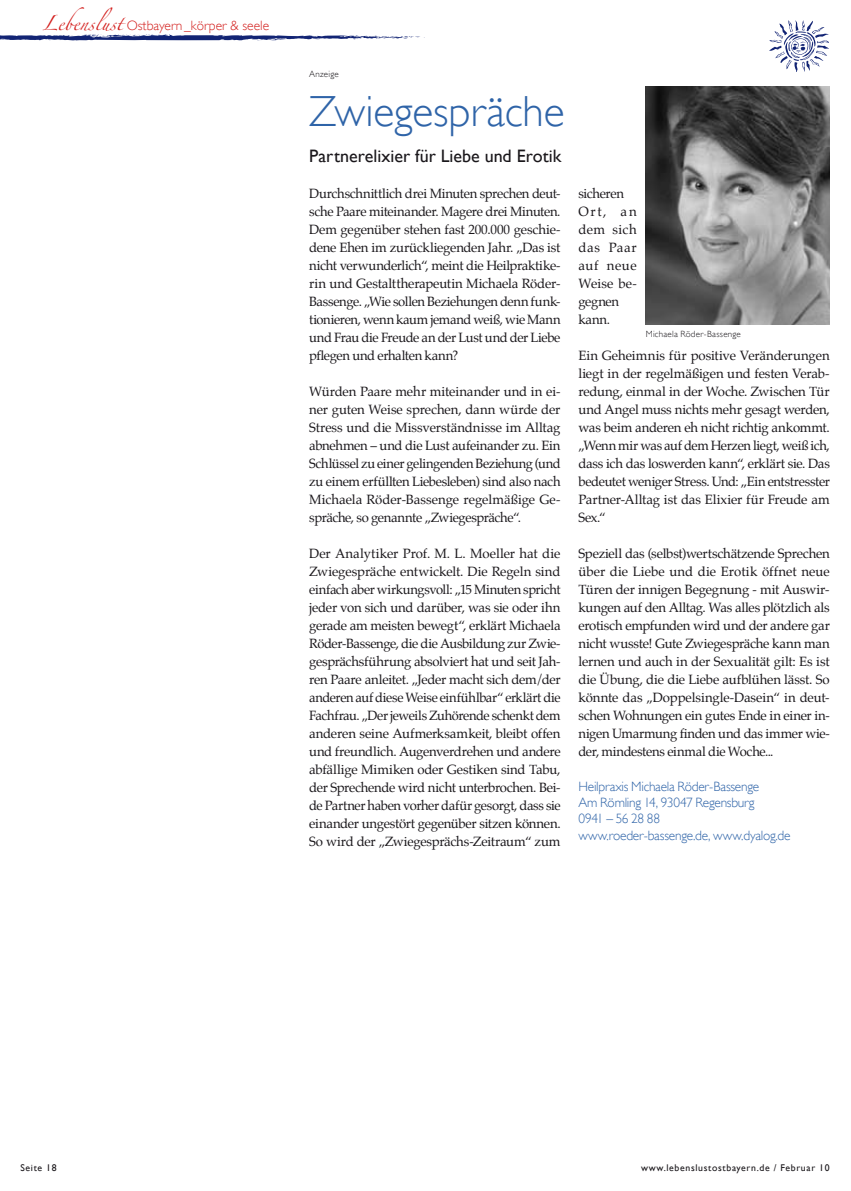
<style>
.page{position:relative;width:851px;height:1191px;background:#fff}
.page>*{position:absolute;margin:0;border:0;box-sizing:border-box;transform-origin:0 0}
.t1{font:300 43.5px "Gill Sans";color:#2f64a8}
.t2{font:18px "Gill Sans";color:#1a171b}
.t3{font:300 13.5px/16.4px "Gill Sans";letter-spacing:-.02em;color:#2f64a8}
.t4{font:300 13.5px "Gill Sans";color:#d31f1d}
.t5{font:13.2px/18px "Palatino";letter-spacing:-.02em;color:#1a171b;text-align:justify}
.t6{font:13.2px/18px "Palatino";letter-spacing:.015em;color:#1a171b}
.t7{font:9.75px "Gill Sans";letter-spacing:.07em;color:#1a171b}
.t8{font:300 9px "Gill Sans";letter-spacing:.025em;color:#1a171b}
.s1{font-family:"Zapfino";font-weight:400}
</style>
<div class="page">
<svg style="left:0;top:34px;width:425px;height:7px"></svg>
<svg style="left:769px;top:20px;width:60px;height:52px"></svg>
<img style="left:645px;top:87px;width:184px;height:237px">
<p class="t4" style="left:43px;top:18px;width:228px"><span class="s1">Lebenslust</span> Ostbayern_körper &amp; seele</p>
<p class="t8" style="left:309px;top:69px;width:31px">Anzeige</p>
<h1 class="t1" style="left:309px;top:87px;width:257px">Zwiegespräche</h1>
<h2 class="t2" style="left:309px;top:145px;width:254px">Partnerelixier für Liebe und Erotik</h2>
<p class="t5" style="left:309px;top:184px;width:253px">Durchschnittlich drei Minuten sprechen deut&shy;sche Paare miteinander. Magere drei Minuten.<br>Dem gegenüber stehen fast 200.000 geschie&shy;dene Ehen im zurückliegenden Jahr. „Das ist nicht verwunderlich“, meint die Heilpraktike&shy;rin und Gestalttherapeutin Michaela Röder-Bassenge. „Wie sollen Beziehungen denn funk&shy;tionieren, wenn kaum jemand weiß, wie Mann und Frau die Freude an der Lust und der Liebe pflegen und erhalten kann?</p>
<p class="t5" style="left:309px;top:382px;width:253px">Würden Paare mehr miteinander und in ei&shy;ner guten Weise sprechen, dann würde der Stress und die Missverständnisse im Alltag abnehmen – und die Lust aufeinander zu. Ein Schlüssel zu einer gelingenden Beziehung (und zu einem erfüllten Liebesleben) sind also nach Michaela Röder-Bassenge regelmäßige Ge&shy;spräche, so genannte „Zwiegespräche“.</p>
<p class="t5" style="left:309px;top:544px;width:253px">Der Analytiker Prof. M. L. Moeller hat die Zwiegespräche entwickelt. Die Regeln sind einfach aber wirkungsvoll: „15 Minuten spricht jeder von sich und darüber, was sie oder ihn gerade am meisten bewegt“, erklärt Michaela Röder-Bassenge, die die Ausbildung zur Zwie&shy;gesprächsführung absolviert hat und seit Jah&shy;ren Paare anleitet. „Jeder macht sich dem/der anderen auf diese Weise einfühlbar“ erklärt die Fachfrau. „Der jeweils Zuhörende schenkt dem anderen seine Aufmerksamkeit, bleibt offen und freundlich. Augenverdrehen und andere abfällige Mimiken oder Gestiken sind Tabu, der Sprechende wird nicht unterbrochen. Bei&shy;de Partner haben vorher dafür gesorgt, dass sie einander ungestört gegenüber sitzen können.<br>So wird der „Zwiegesprächs-Zeitraum“ zum</p>
<p class="t6" style="left:578px;top:184px;width:60px">sicheren<br>Ort, an dem sich das Paar auf neue<br>Weise be&shy;gegnen kann.</p>
<p class="t5" style="left:578px;top:346px;width:253px">Ein Geheimnis für positive Veränderungen liegt in der regelmäßigen und festen Verab&shy;redung, einmal in der Woche. Zwischen Tür und Angel muss nichts mehr gesagt werden, was beim anderen eh nicht richtig ankommt. „Wenn mir was auf dem Herzen liegt, weiß ich, dass ich das loswerden kann“, erklärt sie. Das bedeutet weniger Stress. Und: „Ein entstresster Partner-Alltag ist das Elixier für Freude am Sex.“</p>
<p class="t5" style="left:578px;top:544px;width:253px">Speziell das (selbst)wertschätzende Sprechen über die Liebe und die Erotik öffnet neue Türen der innigen Begegnung - mit Auswir&shy;kungen auf den Alltag. Was alles plötzlich als erotisch empfunden wird und der andere gar nicht wusste! Gute Zwiegespräche kann man lernen und auch in der Sexualität gilt: Es ist die Übung, die die Liebe aufblühen lässt. So könnte das „Doppelsingle-Dasein“ in deut&shy;schen Wohnungen ein gutes Ende in einer in&shy;nigen Umarmung finden und das immer wie&shy;der, mindestens einmal die Woche...</p>
<p class="t3" style="left:578px;top:778px;width:213px">Heilpraxis Michaela Röder-Bassenge<br>Am Römling 14, 93047 Regensburg<br>0941 – 56 28 88 www.roeder-bassenge.de, www.dyalog.de</p>
<p class="t8" style="left:645px;top:328px;width:97px">Michaela Röder-Bassenge</p>
<p class="t7" style="left:20px;top:1161px;width:38px">Seite 18</p>
<p class="t7" style="left:641px;top:1161px;width:190px">www.lebenslustostbayern.de / Februar 10</p>
</div>
